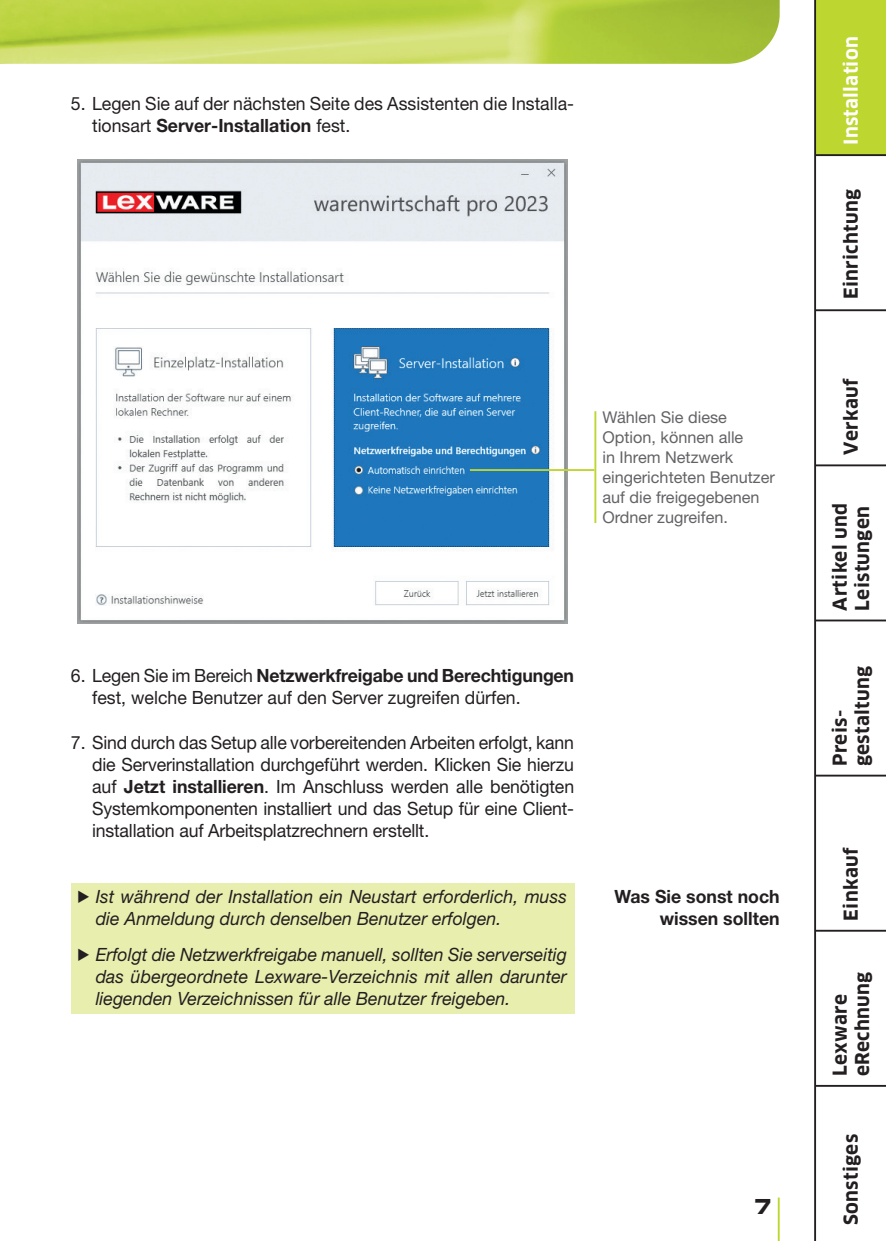
<style>
.page{position:relative;width:886px;height:1241px;background:#fff}
.page>*{position:absolute;margin:0;border:0;box-sizing:border-box;transform-origin:0 0}
.t1{font:700 20px "Clan Pro Extd";color:#231f20}
.t2{font:700 18.75px/22.5px "Clan Pro";letter-spacing:.015em;color:#231f20}
.t3{font:700 18.75px "Clan Pro";letter-spacing:.015em;color:#fff}
.Copy_Aufzählung{font:18.25px/22px "Helvetica Neue LT Std";color:#231f20}
.Copy_Kasten_Tab{font:italic 18.25px/22px "Helvetica Neue LT Std";color:#231f20}
.Subline_rechts{font:700 18.25px/22px "Helvetica Neue LT Std";color:#231f20;text-align:right}
.Screen-Text_links{font:16.25px "Helvetica Neue LT Std";color:#636366}
.s1{font-weight:700}
</style>
<div class="page">
<img style="left:0;top:0;width:780px;height:64px">
<hr style="left:778px;top:1197px;width:2px;height:43px;background:#bed630">
<div style="left:815px;top:0;width:71px;height:155px;background:#bed630"></div>
<hr style="left:815px;top:154px;width:71px;height:2px;background:#231f20">
<hr style="left:815px;top:309px;width:71px;height:2px;background:#231f20">
<hr style="left:814px;top:0;width:2px;height:1240px;background:#231f20">
<hr style="left:815px;top:464px;width:71px;height:2px;background:#231f20">
<hr style="left:815px;top:619px;width:71px;height:2px;background:#231f20">
<hr style="left:815px;top:774px;width:71px;height:2px;background:#231f20">
<hr style="left:815px;top:929px;width:71px;height:2px;background:#231f20">
<hr style="left:815px;top:1084px;width:71px;height:2px;background:#231f20">
<div style="left:71px;top:883px;width:503px;height:130px;background:#e7eeae"></div>
<img style="left:78px;top:160px;width:489px;height:463px">
<hr style="left:594px;top:411px;width:2px;height:112px;background:#bed630">
<hr style="left:470px;top:469px;width:124px;height:2px;background:#bed630">
<p class="Copy_Aufzählung" style="left:92px;top:92px;width:483px;text-indent:-21px">5. Legen Sie auf der nächsten Seite des Assistenten die Installa&shy;tionsart <span class="s1">Server-Installation</span> fest.</p>
<p class="Screen-Text_links" style="left:602px;top:408px;width:126px">Wählen Sie diese</p>
<p class="Screen-Text_links" style="left:602px;top:428px;width:142px">Option, können alle</p>
<p class="Screen-Text_links" style="left:602px;top:448px;width:132px">in Ihrem Netzwerk</p>
<p class="Screen-Text_links" style="left:602px;top:468px;width:174px">eingerichteten Benutzer</p>
<p class="Screen-Text_links" style="left:602px;top:488px;width:159px">auf die freigegebenen</p>
<p class="Screen-Text_links" style="left:602px;top:508px;width:127px">Ordner zugreifen.</p>
<p class="Copy_Aufzählung" style="left:92px;top:664px;width:483px;text-indent:-21px">6. Legen Sie im Bereich <span class="s1">Netzwerkfreigabe und Berechtigungen </span>fest, welche Benutzer auf den Server zugreifen dürfen.</p>
<p class="Copy_Aufzählung" style="left:92px;top:730px;width:484px;text-align:justify;text-indent:-21px">7. Sind durch das Setup alle vorbereitenden Arbeiten erfolgt, kann die Serverinstallation durchgeführt werden. Klicken Sie hierzu auf <span class="s1">Jetzt installieren</span>. Im Anschluss werden alle benötigten Systemkomponenten installiert und das Setup für eine Client&shy;installation auf Arbeitsplatzrechnern erstellt.</p>
<p class="Copy_Kasten_Tab" style="left:96px;top:884px;width:473px;text-indent:-21px">◆Ist während der Installation ein Neustart erforderlich, muss die Anmeldung durch denselben Benutzer erfolgen.</p>
<p class="Copy_Kasten_Tab" style="left:96px;top:942px;width:473px;text-align:justify;text-indent:-21px">◆Erfolgt die Netzwerkfreigabe manuell, sollten Sie serverseitig das übergeordnete Lexware-Verzeichnis mit allen darunter liegenden Verzeichnissen für alle Benutzer freigeben.</p>
<p class="Subline_rechts" style="left:614px;top:884px;width:167px">Was Sie sonst noch wissen sollten</p>
<p class="t1" style="left:754px;top:1194px;width:19px">7</p>
<p class="t3" style="left:840px;top:145px;width:110px;rotate:-90deg">Installation</p>
<p class="t2" style="left:840px;top:299px;width:111px;rotate:-90deg">Einrichtung</p>
<p class="t2" style="left:840px;top:455px;width:78px;rotate:-90deg">Verkauf</p>
<p class="t2" style="left:829px;top:610px;width:109px;rotate:-90deg">Artikel und<br>Leistungen</p>
<p class="t2" style="left:829px;top:766px;width:102px;rotate:-90deg">Preis&shy;gestaltung</p>
<p class="t2" style="left:840px;top:920px;width:74px;rotate:-90deg">Einkauf</p>
<p class="t2" style="left:829px;top:1076px;width:106px;rotate:-90deg">Lexware eRechnung</p>
<p class="t2" style="left:840px;top:1224px;width:92px;rotate:-90deg">Sonstiges</p>
</div>
